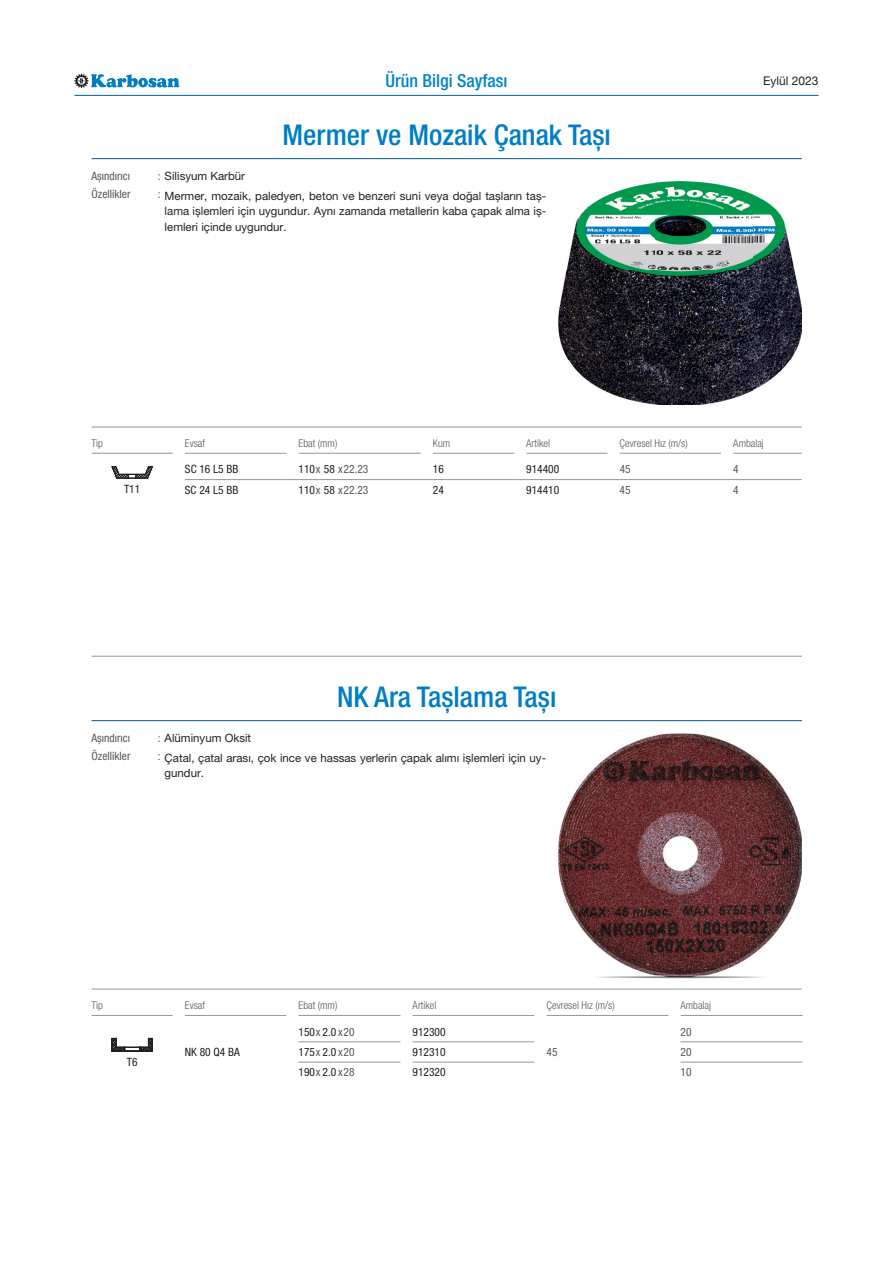
<style>
.page{position:relative;width:893px;height:1263px;background:#fff}
.page>*{position:absolute;margin:0;border:0;box-sizing:border-box;transform-origin:0 0}
.t1{font:500 condensed 28.65px "Helvetica Neue LT Pro";color:#007ec5}
.t2{font:500 condensed 18px "Helvetica Neue LT Pro";color:#0085ca}
.t3{font:12px "Helvetica Neue LT Pro";color:#231f20}
.t4{font:11.4px/15.8px "Helvetica Neue LT Pro";color:#231f20;text-align:justify}
.t5{font:condensed 11.4px "Helvetica Neue LT Pro";color:#231f20}
.t6{font:condensed 11.4px "Helvetica Neue LT Pro";color:#57585a}
.t7{font:300 condensed 10.8px "Helvetica Neue LT Pro";color:#57585a}
.s1{font-stretch:condensed;color:#57585a}
.s2{color:#231f20}
.s3{color:#57585a}
</style>
<div class="page">
<hr style="left:74px;top:95px;width:745px;height:1px;background:#01649b">
<svg style="left:74px;top:74px;width:105px;height:14px"></svg>
<hr style="left:92px;top:427px;width:710px;height:1px;background:#939598">
<hr style="left:92px;top:989px;width:710px;height:1px;background:#939598">
<hr style="left:92px;top:656px;width:710px;height:1px;background:#939598">
<img style="left:558px;top:182px;width:244px;height:223px">
<img style="left:558px;top:733px;width:244px;height:242px">
<hr style="left:92px;top:158px;width:710px;height:1px;background:#005996">
<hr style="left:92px;top:720px;width:710px;height:1px;background:#005996">
<hr style="left:299px;top:453px;width:122px;height:1px;background:#939598">
<hr style="left:433px;top:453px;width:81px;height:1px;background:#939598">
<hr style="left:526px;top:453px;width:81px;height:1px;background:#939598">
<hr style="left:620px;top:453px;width:101px;height:1px;background:#939598">
<hr style="left:733px;top:453px;width:69px;height:1px;background:#939598">
<hr style="left:185px;top:453px;width:101px;height:1px;background:#939598">
<hr style="left:92px;top:453px;width:81px;height:1px;background:#939598">
<hr style="left:185px;top:479px;width:101px;height:1px;background:#939598">
<hr style="left:433px;top:479px;width:81px;height:1px;background:#939598">
<hr style="left:620px;top:479px;width:101px;height:1px;background:#939598">
<hr style="left:286px;top:479px;width:147px;height:1px;background:#939598">
<hr style="left:514px;top:479px;width:106px;height:1px;background:#939598">
<hr style="left:721px;top:479px;width:81px;height:1px;background:#939598">
<svg style="left:111px;top:466px;width:42px;height:13px"></svg>
<hr style="left:299px;top:1015px;width:101px;height:1px;background:#939598">
<hr style="left:413px;top:1015px;width:121px;height:1px;background:#939598">
<hr style="left:547px;top:1015px;width:121px;height:1px;background:#939598">
<hr style="left:681px;top:1015px;width:121px;height:1px;background:#939598">
<hr style="left:185px;top:1015px;width:101px;height:1px;background:#939598">
<hr style="left:92px;top:1015px;width:81px;height:1px;background:#939598">
<hr style="left:299px;top:1041px;width:101px;height:1px;background:#939598">
<hr style="left:413px;top:1041px;width:121px;height:1px;background:#939598">
<hr style="left:681px;top:1041px;width:121px;height:1px;background:#939598">
<hr style="left:299px;top:1062px;width:101px;height:1px;background:#939598">
<hr style="left:413px;top:1062px;width:121px;height:1px;background:#939598">
<hr style="left:681px;top:1062px;width:121px;height:1px;background:#939598">
<svg style="left:111px;top:1038px;width:42px;height:14px"></svg>
<img style="left:597px;top:975px;width:166px;height:3px">
<h2 class="t2" style="left:385px;top:70px;width:123px">Ürün Bilgi Sayfası</h2>
<p class="t3" style="left:763px;top:74px;width:57px">Eylül 2023</p>
<h1 class="t1" style="left:282px;top:118px;width:330px">Mermer ve Mozaik Çanak Tașı</h1>
<p class="t6" style="left:92px;top:169px;width:40px">Așındırıcı</p>
<p class="t4" style="left:158px;top:168px;width:89px"><span class="s1">:</span> Silisyum Karbür</p>
<p class="t6" style="left:92px;top:187px;width:40px">Özellikler</p>
<p class="t6" style="left:158px;top:187px;width:4px">:</p>
<p class="t4" style="left:165px;top:187px;width:383px">Mermer, mozaik, paledyen, beton ve benzeri suni veya doğal tașların taș&shy;lama ișlemleri için uygundur. Aynı zamanda metallerin kaba çapak alma iș&shy;lemleri içinde uygundur.</p>
<p class="t7" style="left:92px;top:437px;width:13px">Tip</p>
<p class="t7" style="left:185px;top:437px;width:22px">Evsaf</p>
<p class="t7" style="left:299px;top:437px;width:40px">Ebat (mm)</p>
<p class="t7" style="left:433px;top:437px;width:19px">Kum</p>
<p class="t7" style="left:526px;top:437px;width:25px">Artikel</p>
<p class="t7" style="left:620px;top:437px;width:70px">Çevresel Hız (m/s)</p>
<p class="t7" style="left:733px;top:437px;width:32px">Ambalaj</p>
<p class="t5" style="left:124px;top:482px;width:18px">T11</p>
<p class="t5" style="left:185px;top:463px;width:55px">SC 16 L5 BB</p>
<p class="t6" style="left:299px;top:463px;width:71px"><span class="s2">110</span>x <span class="s2">58</span> x22.23</p>
<p class="t5" style="left:433px;top:463px;width:12px">16</p>
<p class="t5" style="left:526px;top:463px;width:34px">914400</p>
<p class="t6" style="left:620px;top:463px;width:12px">45</p>
<p class="t6" style="left:733px;top:463px;width:7px">4</p>
<p class="t5" style="left:185px;top:483px;width:55px">SC 24 L5 BB</p>
<p class="t6" style="left:299px;top:483px;width:71px"><span class="s2">110</span>x <span class="s2">58</span> x22.23</p>
<p class="t5" style="left:433px;top:483px;width:12px">24</p>
<p class="t5" style="left:526px;top:483px;width:34px">914410</p>
<p class="t6" style="left:620px;top:483px;width:12px">45</p>
<p class="t6" style="left:733px;top:483px;width:7px">4</p>
<h1 class="t1" style="left:337px;top:679px;width:221px">NK Ara Tașlama Tașı</h1>
<p class="t6" style="left:92px;top:731px;width:40px">Așındırıcı</p>
<p class="t4" style="left:158px;top:730px;width:95px"><span class="s1">:</span> Alüminyum Oksit</p>
<p class="t6" style="left:92px;top:749px;width:40px">Özellikler</p>
<p class="t6" style="left:158px;top:749px;width:4px">:</p>
<p class="t4" style="left:165px;top:749px;width:383px">Çatal, çatal arası, çok ince ve hassas yerlerin çapak alımı ișlemleri için uy&shy;gundur.</p>
<p class="t7" style="left:92px;top:999px;width:13px">Tip</p>
<p class="t7" style="left:185px;top:999px;width:22px">Evsaf</p>
<p class="t7" style="left:299px;top:999px;width:40px">Ebat (mm)</p>
<p class="t7" style="left:413px;top:999px;width:25px">Artikel</p>
<p class="t7" style="left:547px;top:999px;width:70px">Çevresel Hız (m/s)</p>
<p class="t7" style="left:680px;top:999px;width:32px">Ambalaj</p>
<p class="t5" style="left:127px;top:1055px;width:12px">T6</p>
<p class="t5" style="left:185px;top:1045px;width:56px">NK 80 Q4 BA</p>
<p class="t5" style="left:299px;top:1025px;width:58px">150<span class="s3">x</span> 2.0 <span class="s3">x20</span></p>
<p class="t5" style="left:413px;top:1025px;width:34px">912300</p>
<p class="t6" style="left:680px;top:1025px;width:12px">20</p>
<p class="t5" style="left:299px;top:1045px;width:58px">175<span class="s3">x</span> 2.0 <span class="s3">x20</span></p>
<p class="t5" style="left:413px;top:1045px;width:34px">912310</p>
<p class="t6" style="left:680px;top:1045px;width:12px">20</p>
<p class="t5" style="left:299px;top:1066px;width:58px">190<span class="s3">x</span> 2.0 <span class="s3">x28</span></p>
<p class="t5" style="left:413px;top:1066px;width:34px">912320</p>
<p class="t6" style="left:680px;top:1066px;width:12px">10</p>
<p class="t6" style="left:547px;top:1045px;width:12px">45</p>
</div>
